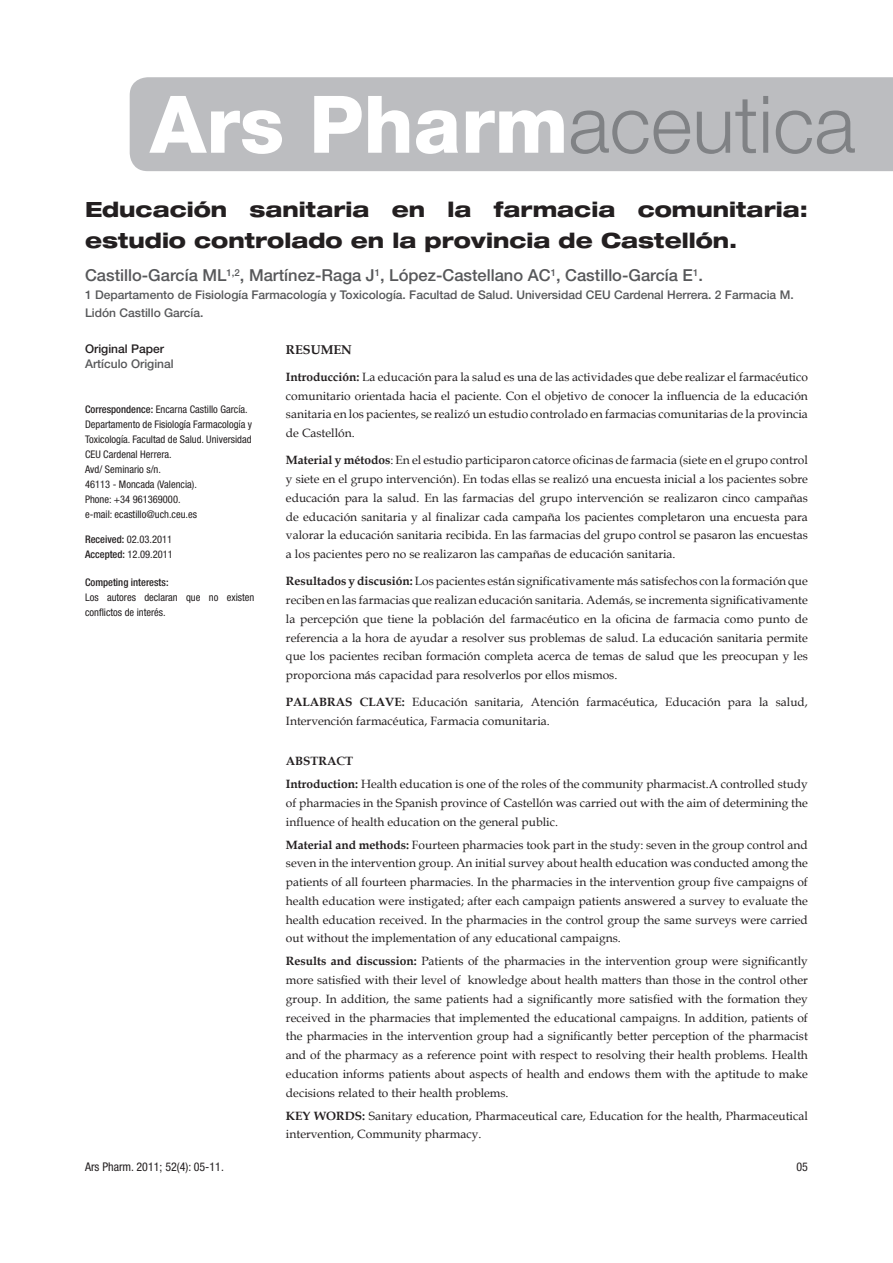
<style>
.page{position:relative;width:893px;height:1263px;background:#fff}
.page>*{position:absolute;margin:0;border:0;box-sizing:border-box;transform-origin:0 0}
.t1{font:800 79.5px "Helvetica Neue LT Std";color:#fff}
.t2{font:800 expanded 21px/31.5px "Helvetica Neue LT Std";color:#231f20}
.t3{font:500 16.5px "Helvetica Neue LT Std";color:#57585a}
.t4{font:700 12.75px "Book Antiqua";color:#231f20}
.t5{font:12px/18.8px "Book Antiqua";color:#231f20;text-align:justify}
.t6{font:500 12px/18px "Helvetica Neue LT Std";color:#57585a}
.t7{font:condensed 12px "Helvetica Neue LT Std";color:#231f20}
.t8{font:500 12px "Helvetica Neue LT Std";color:#231f20}
.t9{font:700 12px "Book Antiqua";color:#231f20}
.t10{font:condensed 10.5px/15px "Helvetica Neue LT Std";color:#231f20}
.t11{font:500 condensed 10.5px "Helvetica Neue LT Std";color:#231f20}
.s1{font-weight:300;color:#808285}
.s2{font-weight:500}
.s3{font-weight:700}
</style>
<div class="page">
<div style="left:130px;top:77px;width:763px;height:94px;background:#bcbdc0"></div>
<p class="t1" style="left:150px;top:77px;width:707px">Ars Pharm<span class="s1">aceutica</span></p>
<p class="t2" style="left:85px;top:193px;width:724px">Educación sanitaria en la farmacia comunitaria: estudio controlado en la provincia de Castellón.</p>
<p class="t3" style="left:85px;top:266px;width:619px">Castillo-García ML<sup>1,2</sup>, Martínez-Raga J<sup>1</sup>, López-Castellano AC<sup>1</sup>, Castillo-García E<sup>1</sup>.</p>
<p class="t6" style="left:85px;top:286px;width:710px">1 Departamento de Fisiología Farmacología y Toxicología. Facultad de Salud. Universidad CEU Cardenal Herrera. 2 Farmacia M.<br>Lidón Castillo García.</p>
<p class="t8" style="left:85px;top:342px;width:80px">Original Paper</p>
<p class="t6" style="left:85px;top:355px;width:90px">Artículo Original</p>
<p class="t10" style="left:85px;top:401px;width:169px"><span class="s2">Correspondence:</span> Encarna Castillo García.<br>Departamento de Fisiología Farmacología y Toxicología. Facultad de Salud. Universidad CEU Cardenal Herrera.</p>
<p class="t10" style="left:85px;top:461px;width:77px">Avd/ Seminario s/n.</p>
<p class="t10" style="left:85px;top:476px;width:113px">46113 - Moncada (Valencia).</p>
<p class="t10" style="left:85px;top:491px;width:97px">Phone: +34 961369000.</p>
<p class="t10" style="left:85px;top:506px;width:113px">e-mail: ecastillo@uch.ceu.es</p>
<p class="t10" style="left:85px;top:532px;width:89px"><span class="s2">Received:</span> 02.03.2011</p>
<p class="t10" style="left:85px;top:547px;width:89px"><span class="s2">Accepted:</span> 12.09.2011</p>
<p class="t11" style="left:85px;top:575px;width:85px">Competing interests:</p>
<p class="t10" style="left:85px;top:589px;width:171px">Los autores declaran que no existen conflictos de interés.</p>
<p class="t4" style="left:286px;top:341px;width:67px">RESUMEN</p>
<p class="t5" style="left:286px;top:367px;width:523px"><span class="s3">Introducción:</span> La educación para la salud es una de las actividades que debe realizar el farmacéutico comunitario orientada hacia el paciente. Con el objetivo de conocer la influencia de la educación sanitaria en los pacientes, se realizó un estudio controlado en farmacias comunitarias de la provincia de Castellón.</p>
<p class="t5" style="left:286px;top:451px;width:523px"><span class="s3">Material y métodos</span>: En el estudio participaron catorce oficinas de farmacia (siete en el grupo control y siete en el grupo intervención). En todas ellas se realizó una encuesta inicial a los pacientes sobre educación para la salud. En las farmacias del grupo intervención se realizaron cinco campañas de educación sanitaria y al finalizar cada campaña los pacientes completaron una encuesta para valorar la educación sanitaria recibida. En las farmacias del grupo control se pasaron las encuestas a los pacientes pero no se realizaron las campañas de educación sanitaria.</p>
<p class="t5" style="left:286px;top:572px;width:523px"><span class="s3">Resultados y discusión:</span> Los pacientes están significativamente más satisfechos con la formación que reciben en las farmacias que realizan educación sanitaria. Además, se incrementa significativamente la percepción que tiene la población del farmacéutico en la oficina de farmacia como punto de referencia a la hora de ayudar a resolver sus problemas de salud. La educación sanitaria permite que los pacientes reciban formación completa acerca de temas de salud que les preocupan y les proporciona más capacidad para resolverlos por ellos mismos.</p>
<p class="t5" style="left:286px;top:693px;width:523px"><span class="s3">PALABRAS CLAVE:</span> Educación sanitaria, Atención farmacéutica, Educación para la salud,<br>Intervención farmacéutica, Farmacia comunitaria.</p>
<p class="t9" style="left:286px;top:753px;width:69px">ABSTRACT</p>
<p class="t5" style="left:286px;top:774px;width:523px"><span class="s3">Introduction:</span> Health education is one of the roles of the community pharmacist.A controlled study of pharmacies in the Spanish province of Castellón was carried out with the aim of determining the influence of health education on the general public.</p>
<p class="t5" style="left:286px;top:835px;width:523px"><span class="s3">Material and methods:</span> Fourteen pharmacies took part in the study: seven in the group control and seven in the intervention group. An initial survey about health education was conducted among the patients of all fourteen pharmacies. In the pharmacies in the intervention group five campaigns of health education were instigated; after each campaign patients answered a survey to evaluate the health education received. In the pharmacies in the control group the same surveys were carried out without the implementation of any educational campaigns.</p>
<p class="t5" style="left:286px;top:952px;width:523px"><span class="s3">Results and discussion:</span> Patients of the pharmacies in the intervention group were significantly more satisfied with their level of knowledge about health matters than those in the control other group. In addition, the same patients had a significantly more satisfied with the formation they received in the pharmacies that implemented the educational campaigns. In addition, patients of the pharmacies in the intervention group had a significantly better perception of the pharmacist and of the pharmacy as a reference point with respect to resolving their health problems. Health education informs patients about aspects of health and endows them with the aptitude to make decisions related to their health problems.</p>
<p class="t5" style="left:286px;top:1106px;width:523px"><span class="s3">KEY WORDS:</span> Sanitary education, Pharmaceutical care, Education for the health, Pharmaceutical intervention, Community pharmacy.</p>
<p class="t7" style="left:85px;top:1159px;width:140px">Ars Pharm. 2011; 52(4): 05-11.</p>
<p class="t7" style="left:796px;top:1159px;width:13px">05</p>
</div>
